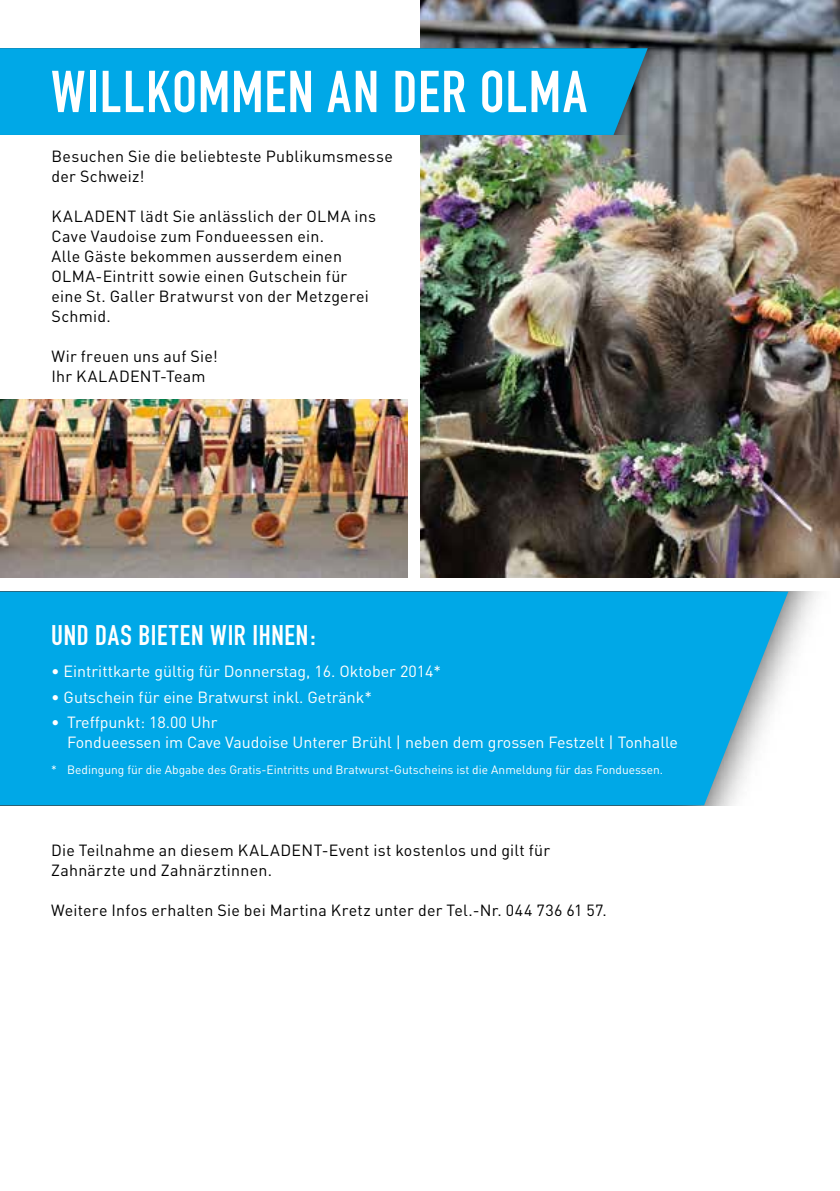
<style>
.page{position:relative;width:840px;height:1191px;background:#fff}
.page>*{position:absolute;margin:0;border:0;box-sizing:border-box;transform-origin:0 0}
.t1{font:58px "DIN Engschrift";letter-spacing:.03em;color:#fff}
.t2{font:28px "DIN Engschrift";letter-spacing:.025em;color:#fff}
.t3{font:16px/20px "DIN";letter-spacing:.015em;color:#000}
.t4{font:16px/20px "DIN";color:#fff}
.t5{font:12px "DIN";color:#fff}
</style>
<div class="page">
<img style="left:787px;top:591px;width:32px;height:80px">
<div style="left:0;top:591px;width:787px;height:214px;background:#00a8e7"></div>
<img style="left:420px;top:0;width:419px;height:577px">
<img style="left:647px;top:48px;width:116px;height:87px">
<div style="left:0;top:48px;width:647px;height:87px;background:#00a8e7"></div>
<img style="left:0;top:400px;width:408px;height:177px">
<h1 class="t1" style="left:51px;top:58px;width:537px">WILLKOMMEN AN DER OLMA</h1>
<p class="t3" style="left:51px;top:146px;width:342px">Besuchen Sie die beliebteste Publikumsmesse der Schweiz!</p>
<p class="t3" style="left:51px;top:206px;width:326px">KALADENT lädt Sie anlässlich der OLMA ins Cave Vaudoise zum Fondueessen ein.<br>Alle Gäste bekommen ausserdem einen OLMA-Eintritt sowie einen Gutschein für eine St. Galler Bratwurst von der Metzgerei Schmid.</p>
<p class="t3" style="left:51px;top:346px;width:168px">Wir freuen uns auf Sie!<br>Ihr KALADENT-Team</p>
<h2 class="t2" style="left:51px;top:618px;width:266px">UND DAS BIETEN WIR IHNEN:</h2>
<p class="t4" style="left:51px;top:661px;width:391px">• Eintrittkarte gültig für Donnerstag, 16. Oktober 2014*</p>
<p class="t4" style="left:51px;top:686px;width:322px">• Gutschein für eine Bratwurst inkl. Getränk*</p>
<p class="t4" style="left:67px;top:712px;width:612px;text-indent:-16px">• Treffpunkt: 18.00 Uhr<br>Fondueessen im Cave Vaudoise Unterer Brühl | neben dem grossen Festzelt | Tonhalle</p>
<p class="t5" style="left:51px;top:762px;width:613px">* Bedingung für die Abgabe des Gratis-Eintritts und Bratwurst-Gutscheins ist die Anmeldung für das Fonduessen.</p>
<p class="t3" style="left:51px;top:839px;width:500px">Die Teilnahme an diesem KALADENT-Event ist kostenlos und gilt für<br>Zahnärzte und Zahnärztinnen.</p>
<p class="t3" style="left:51px;top:899px;width:557px">Weitere Infos erhalten Sie bei Martina Kretz unter der Tel.-Nr. 044 736 61 57.</p>
</div>
